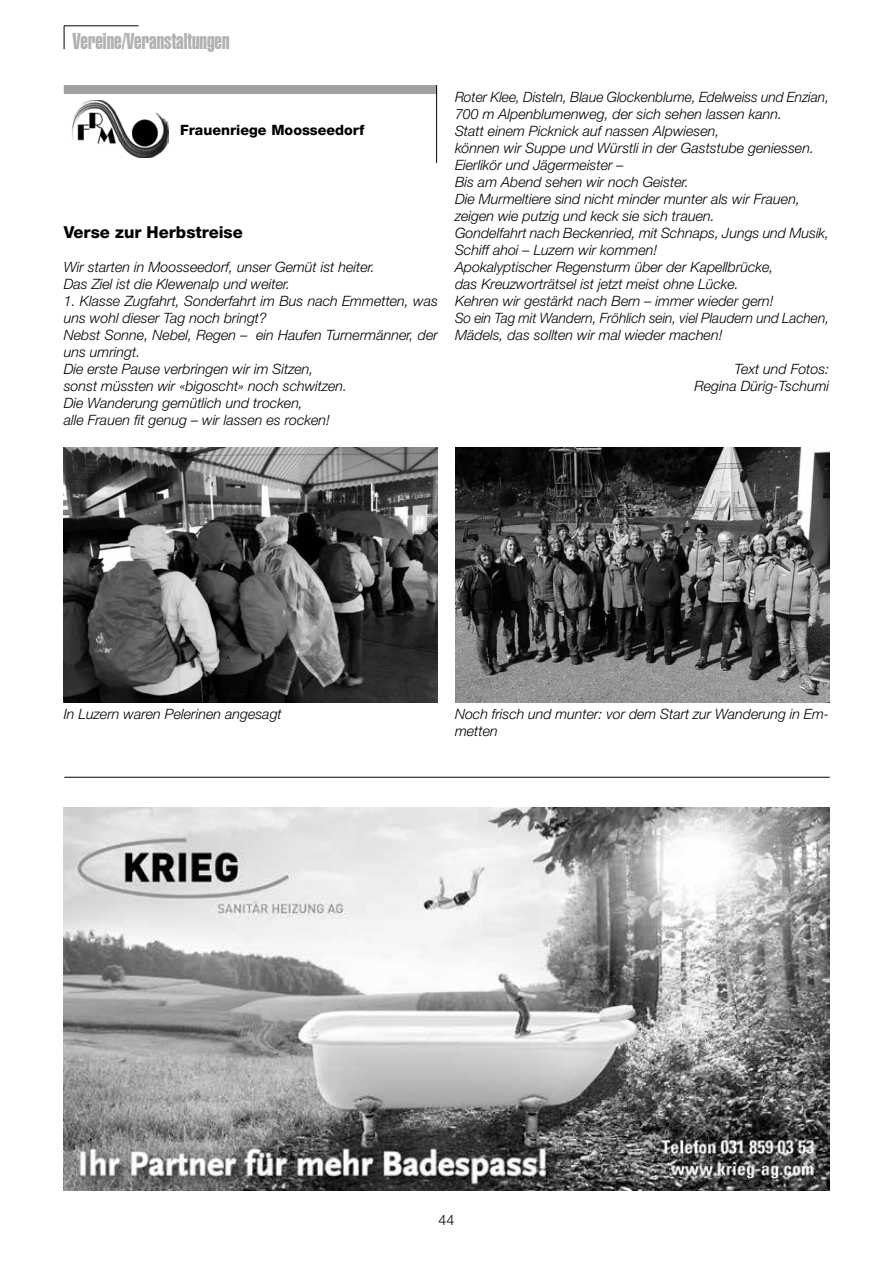
<style>
.page{position:relative;width:893px;height:1263px;background:#fff}
.page>*{position:absolute;margin:0;border:0;box-sizing:border-box;transform-origin:0 0}
.t1{font:22.5px "Helvetica Extra Compressed";color:#b2b2b2}
.t2{font:800 16.5px "Helvetica Neue";color:#000}
.t3{font:italic 300 14.25px/17px "Helvetica Neue";color:#000}
.t4{font:800 14.25px "Helvetica Neue";color:#000}
.t5{font:300 14.25px "Helvetica Neue";color:#000}
</style>
<div class="page">
<hr style="left:64px;top:26px;width:74px;height:1px;background:#000">
<svg style="left:64px;top:26px;width:1px;height:23px"></svg>
<img style="left:72px;top:100px;width:97px;height:58px">
<div style="left:64px;top:85px;width:373px;height:9px;background:#a0a0a0"></div>
<hr style="left:436px;top:85px;width:1px;height:78px;background:#000">
<img style="left:455px;top:447px;width:374px;height:255px">
<img style="left:64px;top:447px;width:374px;height:255px">
<hr style="left:64px;top:777px;width:766px;height:1px;background:#000">
<img style="left:63px;top:808px;width:766px;height:383px">
<h1 class="t1" style="left:73px;top:28px;width:159px">Vereine/Veranstaltungen</h1>
<p class="t4" style="left:180px;top:121px;width:186px">Frauenriege Moosseedorf</p>
<p class="t2" style="left:64px;top:222px;width:181px">Verse zur Herbstreise</p>
<p class="t3" style="left:64px;top:258px;width:313px">Wir starten in Moosseedorf, unser Gemüt ist heiter.<br>Das Ziel ist die Klewenalp und weiter.</p>
<p class="t3" style="left:64px;top:292px;width:376px">1. Klasse Zugfahrt, Sonderfahrt im Bus nach Emmetten, was uns wohl dieser Tag noch bringt?<br>Nebst Sonne, Nebel, Regen – ein Haufen Turnermänner, der uns umringt.<br>Die erste Pause verbringen wir im Sitzen,<br>sonst müssten wir «bigoscht» noch schwitzen.<br>Die Wanderung gemütlich und trocken,<br>alle Frauen fit genug – wir lassen es rocken!</p>
<p class="t3" style="left:455px;top:88px;width:376px">Roter Klee, Disteln, Blaue Glockenblume, Edelweiss und Enzian, 700 m Alpenblumenweg, der sich sehen lassen kann.<br>Statt einem Picknick auf nassen Alpwiesen,<br>können wir Suppe und Würstli in der Gaststube geniessen.<br>Eierlikör und Jägermeister –<br>Bis am Abend sehen wir noch Geister.<br>Die Murmeltiere sind nicht minder munter als wir Frauen, zeigen wie putzig und keck sie sich trauen.<br>Gondelfahrt nach Beckenried, mit Schnaps, Jungs und Musik, Schiff ahoi – Luzern wir kommen!<br>Apokalyptischer Regensturm über der Kapellbrücke,<br>das Kreuzworträtsel ist jetzt meist ohne Lücke.<br>Kehren wir gestärkt nach Bern – immer wieder gern!<br>So ein Tag mit Wandern, Fröhlich sein, viel Plaudern und Lachen, Mädels, das sollten wir mal wieder machen!</p>
<p class="t3" style="left:695px;top:360px;width:136px;text-align:right">Text und Fotos:<br>Regina Dürig-Tschumi</p>
<p class="t3" style="left:64px;top:706px;width:220px">In Luzern waren Pelerinen angesagt</p>
<p class="t3" style="left:455px;top:706px;width:376px;line-height:16.5px">Noch frisch und munter: vor dem Start zur Wanderung in Em&shy;metten</p>
<p class="t5" style="left:439px;top:1211px;width:17px">44</p>
</div>
